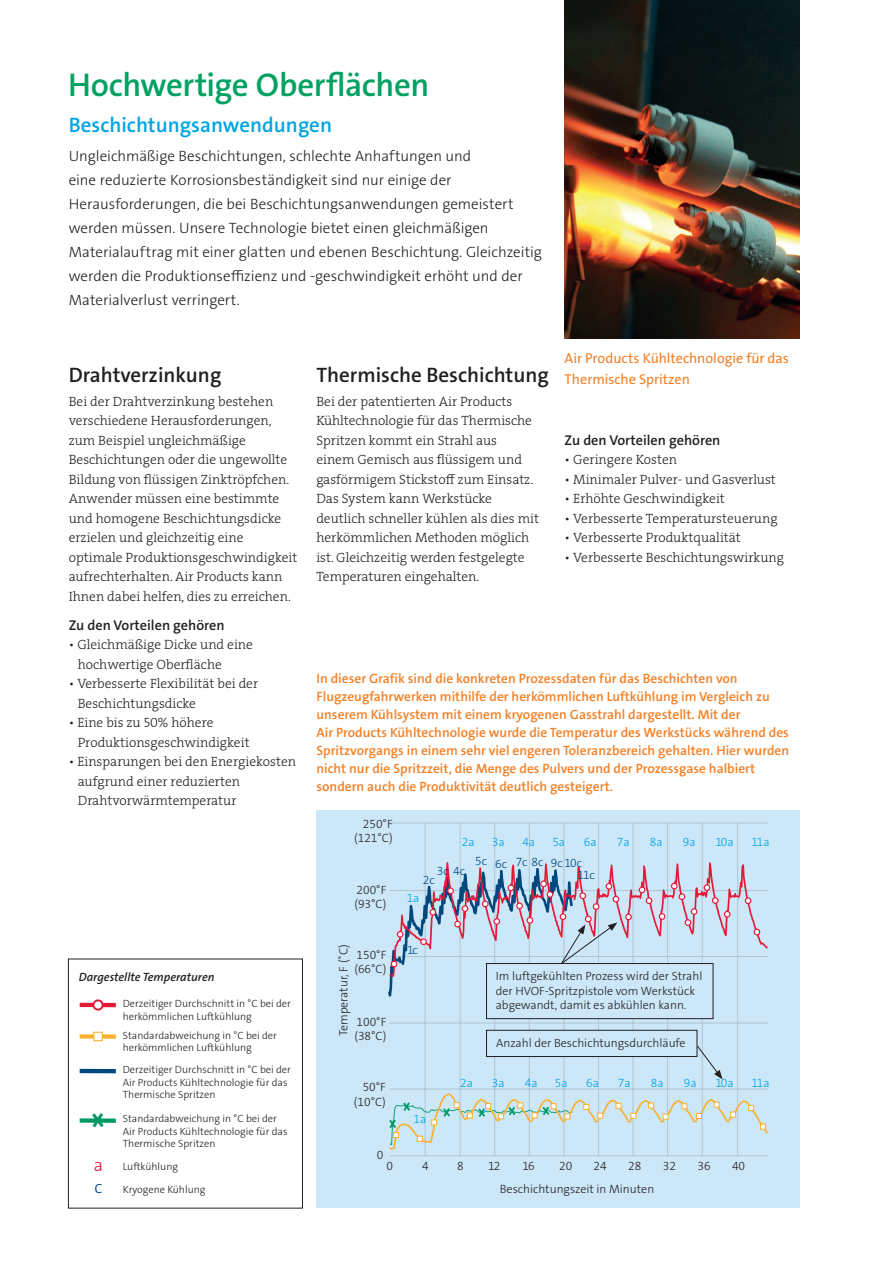
<style>
.page{position:relative;width:893px;height:1263px;background:#fff}
.page>*{position:absolute;margin:0;border:0;box-sizing:border-box;transform-origin:0 0}
.t1{font:600 33px "The Sans LF";letter-spacing:-.01em;color:#00a261}
.t2{font:600 21px "The Sans LF";color:#231f20}
.t3{font:600 21px "The Sans LF";color:#00a5e3}
.t4{font:300 18px "The Sans LF";color:#e51836}
.t5{font:300 18px "The Sans LF";color:#00477e}
.t6{font:300 15px/24px "The Sans LF";color:#231f20}
.t7{font:14.25px/20.2px "The Sans LF";color:#f48026}
.t8{font:600 14.25px "The Sans LF";color:#231f20}
.t9{font:13.5px/19.5px "The Serif LP3 Lig";color:#231f20}
.t10{font:600 13.5px/18px "The Sans LF";color:#f48026}
.t11{font:300 12px/14.4px "The Sans LF";color:#231f20}
.t12{font:300 12px "The Sans LF";color:#00a5e3}
.t13{font:300 12px/12px "The Sans LF";color:#00477e}
.t14{font:italic 600 12px "The Sans LF";color:#231f20}
.t15{font:300 10.5px/12.6px "The Sans LF";color:#231f20}
</style>
<div class="page">
<img style="left:565px;top:0;width:234px;height:338px">
<div style="left:316px;top:810px;width:483px;height:398px;background:#cbe7f8"></div>
<hr style="left:425px;top:823px;width:1px;height:332px;background:#231f20">
<hr style="left:460px;top:823px;width:1px;height:332px;background:#231f20">
<hr style="left:494px;top:823px;width:1px;height:332px;background:#231f20">
<hr style="left:529px;top:823px;width:1px;height:332px;background:#231f20">
<hr style="left:563px;top:823px;width:1px;height:332px;background:#231f20">
<hr style="left:598px;top:823px;width:1px;height:332px;background:#231f20">
<hr style="left:633px;top:823px;width:1px;height:332px;background:#231f20">
<hr style="left:667px;top:823px;width:1px;height:332px;background:#231f20">
<hr style="left:702px;top:823px;width:1px;height:332px;background:#231f20">
<hr style="left:737px;top:823px;width:1px;height:332px;background:#231f20">
<hr style="left:389px;top:1155px;width:379px;height:1px;background:#231f20">
<hr style="left:389px;top:1088px;width:379px;height:1px;background:#231f20">
<hr style="left:389px;top:1022px;width:379px;height:1px;background:#231f20">
<svg style="left:389px;top:1093px;width:379px;height:56px"></svg>
<div style="left:486px;top:963px;width:227px;height:56px;background:#cbe7f8"></div>
<div style="left:486px;top:963px;width:227px;height:56px;border:1px solid #231f20"></div>
<svg style="left:388px;top:862px;width:380px;height:135px"></svg>
<div style="left:486px;top:1030px;width:211px;height:26px;background:#cbe7f8"></div>
<div style="left:486px;top:1030px;width:211px;height:27px;border:1px solid #231f20"></div>
<svg style="left:696px;top:1045px;width:27px;height:34px"></svg>
<hr style="left:389px;top:822px;width:379px;height:1px;background:#231f20">
<div style="left:68px;top:958px;width:235px;height:250px;border:1px solid #231f20"></div>
<hr style="left:80px;top:1003px;width:36px;height:4px;background:#e51836">
<div style="left:93px;top:1000px;width:10px;height:9px;background:#fff;border-radius:50%"></div>
<div style="left:92px;top:999px;width:12px;height:11px;border:2px solid #e51836;border-radius:50%"></div>
<hr style="left:80px;top:1069px;width:36px;height:4px;background:#00477e">
<div style="left:80px;top:1034px;width:36px;height:5px;background:#fbb131"></div>
<div style="left:93px;top:1032px;width:10px;height:9px;background:#fff;border:1px solid #fbb131"></div>
<div style="left:80px;top:1118px;width:36px;height:5px;background:#009a67"></div>
<svg style="left:89px;top:1113px;width:18px;height:15px"></svg>
<h1 class="t1" style="left:68px;top:64px;width:363px">Hochwertige Oberflächen</h1>
<h2 class="t3" style="left:69px;top:112px;width:265px">Beschichtungsanwendungen</h2>
<p class="t6" style="left:69px;top:144px;width:475px">Ungleichmäßige Beschichtungen, schlechte Anhaftungen und<br>eine reduzierte Korrosionsbeständigkeit sind nur einige der Herausforderungen, die bei Beschichtungsanwendungen gemeistert werden müssen. Unsere Technologie bietet einen gleichmäßigen Materialauftrag mit einer glatten und ebenen Beschichtung. Gleichzeitig werden die Produktionseffizienz und -geschwindigkeit erhöht und der Materialverlust verringert.</p>
<h2 class="t2" style="left:69px;top:362px;width:154px">Drahtverzinkung</h2>
<p class="t9" style="left:69px;top:392px;width:230px">Bei der Drahtverzinkung bestehen verschiedene Herausforderungen, zum Beispiel ungleichmäßige Beschichtungen oder die ungewollte Bildung von flüssigen Zinktröpfchen.<br>Anwender müssen eine bestimmte und homogene Beschichtungsdicke erzielen und gleichzeitig eine optimale Produktionsgeschwindigkeit aufrechterhalten. Air Products kann Ihnen dabei helfen, dies zu erreichen.</p>
<p class="t8" style="left:69px;top:616px;width:157px">Zu den Vorteilen gehören</p>
<p class="t9" style="left:78px;top:635px;width:177px;text-indent:-9px">• Gleichmäßige Dicke und eine hochwertige Oberfläche</p>
<p class="t9" style="left:78px;top:674px;width:182px;text-indent:-9px">• Verbesserte Flexibilität bei der<br>Beschichtungsdicke</p>
<p class="t9" style="left:78px;top:713px;width:173px;text-indent:-9px">• Eine bis zu 50% höhere<br>Produktionsgeschwindigkeit</p>
<p class="t9" style="left:78px;top:752px;width:220px;text-indent:-9px">• Einsparungen bei den Energiekosten aufgrund einer reduzierten<br>Drahtvorwärmtemperatur</p>
<h2 class="t2" style="left:316px;top:362px;width:234px">Thermische Beschichtung</h2>
<p class="t9" style="left:316px;top:392px;width:224px">Bei der patentierten Air Products Kühltechnologie für das Thermische Spritzen kommt ein Strahl aus<br>einem Gemisch aus flüssigem und gasförmigem Stickstoff zum Einsatz.<br>Das System kann Werkstücke deutlich schneller kühlen als dies mit herkömmlichen Methoden möglich ist. Gleichzeitig werden festgelegte Temperaturen eingehalten.</p>
<p class="t7" style="left:565px;top:349px;width:226px">Air Products Kühltechnologie für das<br>Thermische Spritzen</p>
<p class="t8" style="left:565px;top:431px;width:157px">Zu den Vorteilen gehören</p>
<p class="t9" style="left:565px;top:450px;width:114px">• Geringere Kosten</p>
<p class="t9" style="left:565px;top:470px;width:213px">• Minimaler Pulver- und Gasverlust</p>
<p class="t9" style="left:565px;top:489px;width:162px">• Erhöhte Geschwindigkeit</p>
<p class="t9" style="left:565px;top:509px;width:214px">• Verbesserte Temperatursteuerung</p>
<p class="t9" style="left:565px;top:528px;width:178px">• Verbesserte Produktqualität</p>
<p class="t9" style="left:565px;top:548px;width:221px">• Verbesserte Beschichtungswirkung</p>
<p class="t10" style="left:316px;top:670px;width:474px">In dieser Grafik sind die konkreten Prozessdaten für das Beschichten von Flugzeugfahrwerken mithilfe der herkömmlichen Luftkühlung im Vergleich zu unserem Kühlsystem mit einem kryogenen Gasstrahl dargestellt. Mit der<br>Air Products Kühltechnologie wurde die Temperatur des Werkstücks während des Spritzvorgangs in einem sehr viel engeren Toleranzbereich gehalten. Hier wurden nicht nur die Spritzzeit, die Menge des Pulvers und der Prozessgase halbiert sondern auch die Produktivität deutlich gesteigert.</p>
<p class="t11" style="left:354px;top:816px;width:40px;text-align:right">250°F (121°C)</p>
<p class="t12" style="left:462px;top:834px;width:14px">2a</p>
<p class="t12" style="left:492px;top:834px;width:14px">3a</p>
<p class="t12" style="left:522px;top:834px;width:14px">4a</p>
<p class="t12" style="left:552px;top:834px;width:14px">5a</p>
<p class="t12" style="left:584px;top:834px;width:14px">6a</p>
<p class="t12" style="left:617px;top:834px;width:14px">7a</p>
<p class="t12" style="left:650px;top:834px;width:14px">8a</p>
<p class="t12" style="left:683px;top:834px;width:14px">9a</p>
<p class="t12" style="left:715px;top:834px;width:20px">10a</p>
<p class="t12" style="left:751px;top:834px;width:20px">11a</p>
<p class="t11" style="left:354px;top:883px;width:33px">200°F (93°C)</p>
<p class="t13" style="left:437px;top:865px;width:30px">3c 4c</p>
<p class="t13" style="left:577px;top:857px;width:19px;text-indent:-102px">5c 6c 7c 8c 9c 10c<br>11c</p>
<p class="t13" style="left:423px;top:874px;width:13px">2c</p>
<p class="t12" style="left:407px;top:890px;width:14px">1a</p>
<p class="t14" style="left:79px;top:969px;width:137px">Dargestellte Temperaturen</p>
<p class="t15" style="left:123px;top:997px;width:170px">Derzeitiger Durchschnitt in °C bei der herkömmlichen Luftkühlung</p>
<p class="t15" style="left:123px;top:1029px;width:156px">Standardabweichung in °C bei der herkömmlichen Luftkühlung</p>
<p class="t15" style="left:123px;top:1063px;width:170px">Derzeitiger Durchschnitt in °C bei der<br>Air Products Kühltechnologie für das<br>Thermische Spritzen</p>
<p class="t15" style="left:123px;top:1112px;width:166px">Standardabweichung in °C bei der<br>Air Products Kühltechnologie für das<br>Thermische Spritzen</p>
<p class="t11" style="left:336px;top:1036px;width:93px;rotate:-90deg">Temperatur, F (˚C)</p>
<p class="t11" style="left:354px;top:948px;width:33px">150°F (66°C)</p>
<p class="t11" style="left:354px;top:1014px;width:33px">100°F (38°C)</p>
<p class="t11" style="left:354px;top:1080px;width:33px;text-align:right">50°F (10°C)</p>
<p class="t11" style="left:377px;top:1148px;width:8px">0</p>
<p class="t13" style="left:407px;top:944px;width:12px">1c</p>
<p class="t12" style="left:414px;top:1111px;width:14px">1a</p>
<p class="t11" style="left:496px;top:969px;width:208px">Im luftgekühlten Prozess wird der Strahl der HVOF-Spritzpistole vom Werkstück abgewandt, damit es abkühlen kann.</p>
<p class="t11" style="left:496px;top:1036px;width:191px">Anzahl der Beschichtungsdurchläufe</p>
<p class="t12" style="left:460px;top:1075px;width:14px">2a</p>
<p class="t12" style="left:492px;top:1075px;width:14px">3a</p>
<p class="t12" style="left:525px;top:1075px;width:14px">4a</p>
<p class="t12" style="left:555px;top:1075px;width:14px">5a</p>
<p class="t12" style="left:586px;top:1075px;width:14px">6a</p>
<p class="t12" style="left:618px;top:1075px;width:14px">7a</p>
<p class="t12" style="left:651px;top:1075px;width:14px">8a</p>
<p class="t12" style="left:684px;top:1075px;width:14px">9a</p>
<p class="t12" style="left:715px;top:1075px;width:20px">10a</p>
<p class="t12" style="left:751px;top:1075px;width:20px">11a</p>
<h3 class="t4" style="left:94px;top:1154px;width:11px">a</h3>
<h3 class="t5" style="left:94px;top:1175px;width:9px">c</h3>
<p class="t15" style="left:123px;top:1156px;width:84px;line-height:22.5px">Luftkühlung<br>Kryogene Kühlung</p>
<p class="t11" style="left:386px;top:1159px;width:8px">0</p>
<p class="t11" style="left:422px;top:1158px;width:8px">4</p>
<p class="t11" style="left:457px;top:1159px;width:8px">8</p>
<p class="t11" style="left:488px;top:1159px;width:14px">12</p>
<p class="t11" style="left:523px;top:1159px;width:14px">16</p>
<p class="t11" style="left:559px;top:1159px;width:15px">20</p>
<p class="t11" style="left:594px;top:1159px;width:15px">24</p>
<p class="t11" style="left:628px;top:1159px;width:15px">28</p>
<p class="t11" style="left:663px;top:1159px;width:15px">32</p>
<p class="t11" style="left:697px;top:1159px;width:15px">36</p>
<p class="t11" style="left:732px;top:1159px;width:15px">40</p>
<p class="t11" style="left:500px;top:1182px;width:156px">Beschichtungszeit in Minuten</p>
</div>
